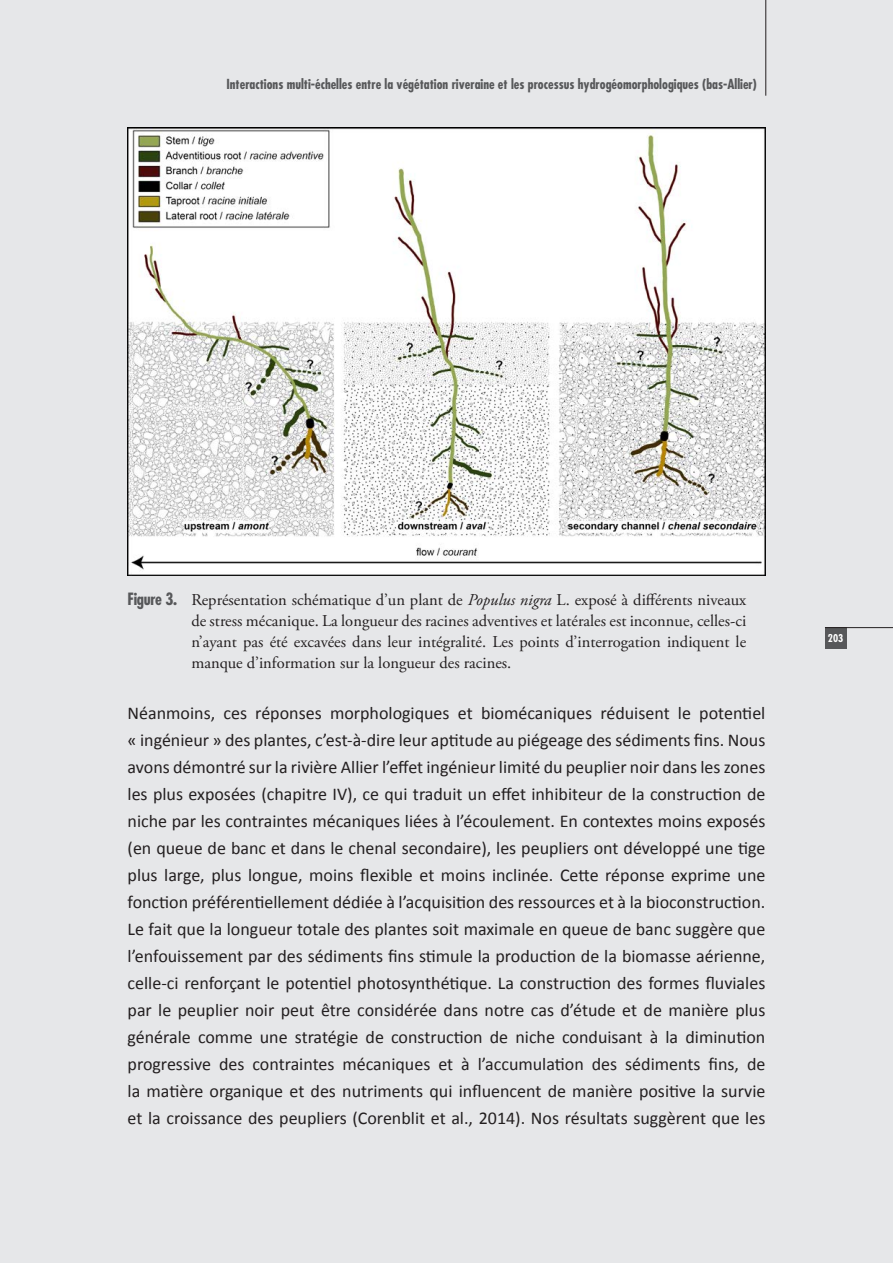
<style>
.page{position:relative;width:893px;height:1263px;background:#e6e7e9}
.page>*{position:absolute;margin:0;border:0;box-sizing:border-box;transform-origin:0 0}
.Texte_courant{font:18px/27px "Calibri";color:#231f20;text-align:justify}
.Légende_figure{font:16.5px/21px "Adobe Garamond Pro";color:#231f20;text-align:justify}
.t1{font:700 condensed 13.5px "Futura";color:#57585a}
.t2{font:700 condensed 10.5px "Futura";color:#fff}
.s1{font-family:"Futura";font-weight:700;font-stretch:condensed;color:#57585a}
.s2{font-style:italic}
</style>
<div class="page">
<hr style="left:765px;top:0;width:1px;height:96px;background:#231f20">
<div style="left:825px;top:627px;width:21px;height:21px;background:#57585a"></div>
<hr style="left:825px;top:627px;width:68px;height:1px;background:#231f20">
<img style="left:128px;top:128px;width:637px;height:447px">
<p class="t1" style="left:226px;top:76px;width:532px">Interactions multi-échelles entre la végétation riveraine et les processus hydrogéomorphologiques (bas-Allier)</p>
<p class="Légende_figure" style="left:191px;top:590px;width:556px;text-indent:-64px"><span class="s1">Figure 3.</span> Représentation schématique d’un plant de <span class="s2">Populus nigra</span> L. exposé à différents niveaux de stress mécanique. La longueur des racines adventives et latérales est inconnue, celles-ci n’ayant pas été excavées dans leur intégralité. Les points d’interrogation indiquent le manque d’information sur la longueur des racines.</p>
<p class="Texte_courant" style="left:128px;top:699px;width:639px">Néanmoins, ces réponses morphologiques et biomécaniques réduisent le potentiel « ingénieur » des plantes, c’est-à-dire leur aptitude au piégeage des sédiments fins. Nous avons démontré sur la rivière Allier l’effet ingénieur limité du peuplier noir dans les zones les plus exposées (chapitre IV), ce qui traduit un effet inhibiteur de la construction de niche par les contraintes mécaniques liées à l’écoulement. En contextes moins exposés (en queue de banc et dans le chenal secondaire), les peupliers ont développé une tige plus large, plus longue, moins flexible et moins inclinée. Cette réponse exprime une fonction préférentiellement dédiée à l’acquisition des ressources et à la bioconstruction.<br>Le fait que la longueur totale des plantes soit maximale en queue de banc suggère que l’enfouissement par des sédiments fins stimule la production de la biomasse aérienne, celle-ci renforçant le potentiel photosynthétique. La construction des formes fluviales par le peuplier noir peut être considérée dans notre cas d’étude et de manière plus générale comme une stratégie de construction de niche conduisant à la diminution progressive des contraintes mécaniques et à l’accumulation des sédiments fins, de la matière organique et des nutriments qui influencent de manière positive la survie et la croissance des peupliers (Corenblit et al., 2014). Nos résultats suggèrent que les</p>
<p class="t2" style="left:828px;top:631px;width:17px">203</p>
</div>
